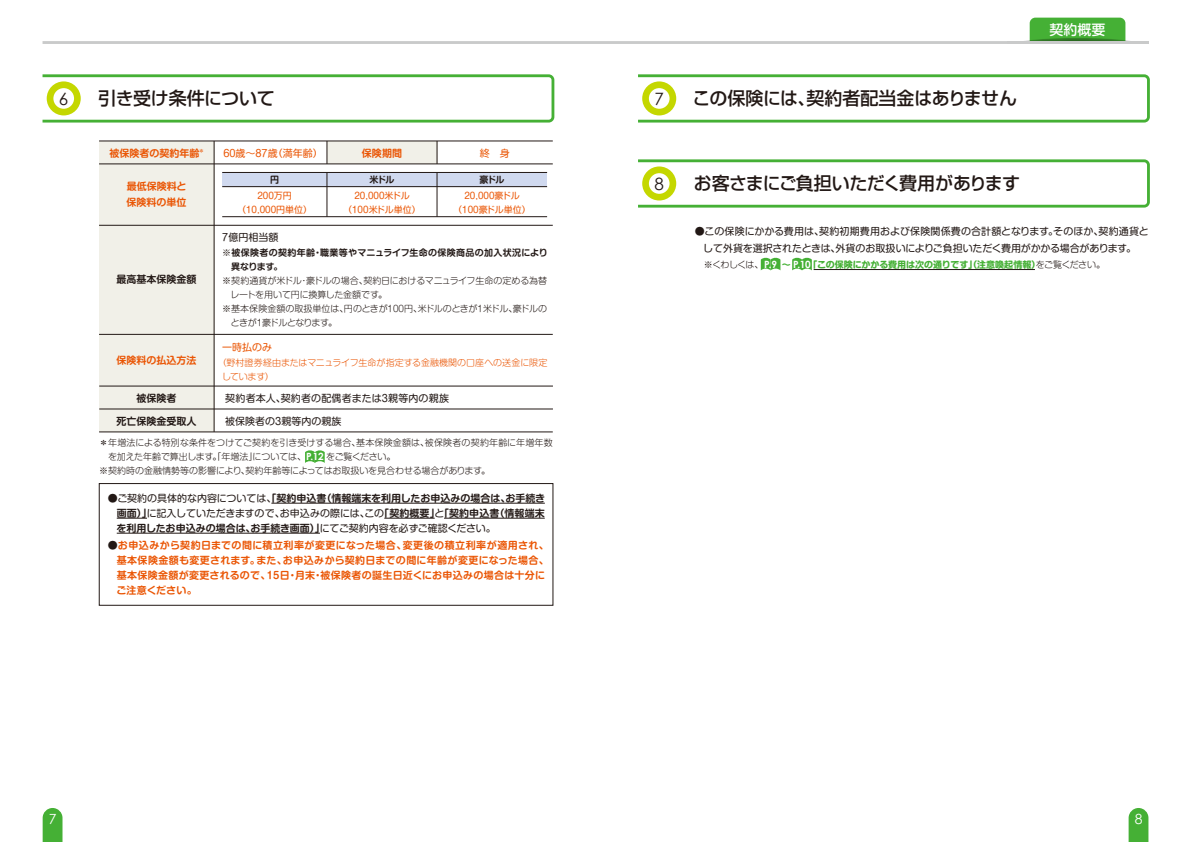
<style>
.page{position:relative;width:1191px;height:842px;background:#fff}
.page>*{position:absolute;margin:0;border:0;box-sizing:border-box;transform-origin:0 0}
.t1{font:500 18px "Shin Go Pro";letter-spacing:-.02em;color:#221815}
.t2{font:500 18px "Shin Go Pro";letter-spacing:-.04em;color:#221815}
.t3{font:17px "Century Gothic";color:#221815}
.t4{font:500 14px "Shin M Go Pro";color:#fff}
.t5{font:14px "Century Gothic";color:#fff}
.t6{font:10px/17px "Shin M Go Pro";color:#221815;text-align:center}
.t7{font:700 10px/15px "Shin M Go Pro De";letter-spacing:.03em;color:#ea5504}
.t8{font:700 10px "Shin M Go Pro De";color:#221815}
.t9{font:700 10px/16px "Shin M Go Pro De";color:#ea5504}
.t10{font:10px "Shin M Go Pro";color:#ea5504}
.t11{font:700 10px "Century Gothic";color:#fff}
.t12{font:300 9px "Shin M Go Pro";letter-spacing:-.005em;color:#221815}
.t13{font:9px/13.5px "Shin M Go Pro";color:#ea5504;text-align:center}
.t14{font:300 9px "Shin M Go Pro";letter-spacing:.02em;color:#221815}
.t15{font:700 9px/14px "Shin M Go Pro De";letter-spacing:.035em;color:#221815}
.t16{font:700 9px "Shin M Go Pro";color:#45b035}
.t17{font:300 9px/14px "Shin M Go Pro";letter-spacing:-.01em;color:#ea5504}
.t18{font:300 9px "Shin M Go Pro";letter-spacing:-.025em;color:#221815}
.t19{font:300 9px "Shin M Go Pro";letter-spacing:-.055em;color:#221815}
.s1{font-family:"Shin M Go Pro";font-weight:400}
.s2{font-family:"Shin M Go Pro De";font-weight:700}
.s3{font-family:"Shin M Go Pro";font-weight:400;color:#221815}
.s4{font-family:"Century Gothic";font-size:10px;color:#fff}
.s5{font-weight:300;color:#221815}
</style>
<div class="page">
<hr style="left:43px;top:41px;width:1105px;height:3px;background:#c9caca">
<svg style="left:1025px;top:18px;width:104px;height:23px;background:#52b144"></svg>
<svg style="left:43px;top:808px;width:19px;height:34px"></svg>
<svg style="left:1128px;top:808px;width:20px;height:34px"></svg>
<svg style="left:638px;top:159px;width:512px;height:49px"></svg>
<svg style="left:761px;top:257px;width:19px;height:13px"></svg>
<svg style="left:792px;top:257px;width:20px;height:13px"></svg>
<hr style="left:813px;top:269px;width:222px;height:1px;background:#221815">
<svg style="left:638px;top:74px;width:512px;height:49px"></svg>
<div style="left:327px;top:141px;width:110px;height:23px;background:#f1f0e8"></div>
<svg style="left:42px;top:74px;width:513px;height:49px"></svg>
<hr style="left:271px;top:503px;width:274px;height:1px;background:#221815">
<hr style="left:117px;top:518px;width:30px;height:1px;background:#221815">
<hr style="left:384px;top:518px;width:51px;height:1px;background:#221815">
<hr style="left:444px;top:518px;width:101px;height:1px;background:#221815">
<hr style="left:117px;top:533px;width:203px;height:1px;background:#221815">
<div style="left:99px;top:483px;width:454px;height:122px;border:1px solid #221815"></div>
<svg style="left:305px;top:450px;width:20px;height:13px"></svg>
<div style="left:99px;top:141px;width:115px;height:291px;background:#f1f0e8"></div>
<div style="left:222px;top:172px;width:325px;height:15px;background:#d0d9ef"></div>
<hr style="left:222px;top:186px;width:325px;height:1px;background:#221815">
<hr style="left:222px;top:216px;width:325px;height:1px;background:#221815">
<hr style="left:327px;top:172px;width:1px;height:45px;background:#221815">
<hr style="left:437px;top:172px;width:1px;height:45px;background:#221815">
<hr style="left:222px;top:172px;width:325px;height:1px;background:#221815">
<hr style="left:99px;top:141px;width:454px;height:1px;background:#221815">
<hr style="left:99px;top:386px;width:454px;height:1px;background:#221815">
<hr style="left:99px;top:164px;width:454px;height:1px;background:#221815">
<hr style="left:99px;top:225px;width:454px;height:1px;background:#221815">
<hr style="left:214px;top:141px;width:1px;height:291px;background:#221815">
<hr style="left:99px;top:334px;width:454px;height:1px;background:#221815">
<svg style="left:327px;top:141px;width:1px;height:23px"></svg>
<svg style="left:437px;top:141px;width:1px;height:23px"></svg>
<hr style="left:99px;top:432px;width:454px;height:1px;background:#221815">
<hr style="left:99px;top:409px;width:454px;height:1px;background:#221815">
<h2 class="t3" style="left:59px;top:88px;width:11px">6</h2>
<h1 class="t1" style="left:98px;top:84px;width:178px">引き受け条件について</h1>
<h2 class="t3" style="left:654px;top:88px;width:11px">7</h2>
<h1 class="t1" style="left:693px;top:84px;width:326px">この保険には、契約者配当金はありません</h1>
<h3 class="t4" style="left:1049px;top:18px;width:57px">契約概要</h3>
<p class="t9" style="left:109px;top:144px;width:97px">被保険者の契約年齢<sup>＊</sup></p>
<p class="t10" style="left:223px;top:145px;width:101px">60歳～87歳（満年齢）</p>
<p class="t9" style="left:127px;top:177px;width:62px">最低保険料と保険料の単位</p>
<p class="t15" style="left:270px;top:172px;width:10px">円</p>
<p class="t13" style="left:237px;top:188px;width:77px">200万円（10,000円単位）</p>
<p class="t7" style="left:362px;top:145px;width:41px">保険期間</p>
<p class="t10" style="left:480px;top:145px;width:31px">終　身</p>
<p class="t15" style="left:369px;top:172px;width:27px">米ドル</p>
<p class="t13" style="left:343px;top:188px;width:79px">20,000米ドル（100米ドル単位）</p>
<p class="t15" style="left:479px;top:172px;width:27px">豪ドル</p>
<p class="t13" style="left:453px;top:188px;width:79px">20,000豪ドル（100豪ドル単位）</p>
<p class="t8" style="left:117px;top:271px;width:81px">最高基本保険金額</p>
<p class="t9" style="left:117px;top:351px;width:81px">保険料の払込方法</p>
<p class="t6" style="left:220px;top:228px;width:60px">７億円相当額</p>
<p class="t15" style="left:231px;top:245px;width:318px;text-indent:-9px">※被保険者の契約年齢・職業等やマニュライフ生命の保険商品の加入状況により異なります。</p>
<p class="t12" style="left:222px;top:274px;width:326px">※契約通貨が米ドル・豪ドルの場合、契約日におけるマニュライフ生命の定める為替</p>
<p class="t18" style="left:230px;top:288px;width:158px">レートを用いて円に換算した金額です。</p>
<p class="t12" style="left:222px;top:302px;width:326px">※基本保険金額の取扱単位は、円のときが100円、米ドルのときが1米ドル、豪ドルの</p>
<p class="t19" style="left:231px;top:316px;width:108px">ときが1豪ドルとなります。</p>
<p class="t10" style="left:222px;top:339px;width:51px">一時払のみ</p>
<p class="t17" style="left:222px;top:354px;width:327px;text-indent:-4px">（野村證券経由またはマニュライフ生命が指定する金融機関の口座への送金に限定しています）</p>
<p class="t8" style="left:137px;top:390px;width:41px">被保険者</p>
<p class="t6" style="left:225px;top:388px;width:225px">契約者本人、契約者の配偶者または3親等内の親族</p>
<p class="t8" style="left:117px;top:413px;width:81px">死亡保険金受取人</p>
<p class="t6" style="left:225px;top:411px;width:118px">被保険者の3親等内の親族</p>
<p class="t14" style="left:99px;top:436px;width:455px">＊年増法による特別な条件をつけてご契約を引き受けする場合、基本保険金額は、被保険者の契約年齢に年増年数</p>
<p class="t12" style="left:108px;top:450px;width:289px">を加えた年齢で算出します。「年増法」については、　　 をご覧ください。</p>
<p class="t12" style="left:99px;top:464px;width:392px">※契約時の金融情勢等の影響により、契約年齢等によってはお取扱いを見合わせる場合があります。</p>
<p class="t11" style="left:306px;top:450px;width:19px">P.12</p>
<p class="t8" style="left:108px;top:490px;width:439px"><span class="s1">●ご契約の具体的な内容については、</span>「契約申込書（情報端末を利用したお申込みの場合は、お手続き</p>
<p class="t6" style="left:117px;top:504px;width:429px"><span class="s2">画面）」</span>に記入していただきますので、お申込みの際には、この<span class="s2">「契約概要」</span>と<span class="s2">「契約申込書（情報端末</span></p>
<p class="t8" style="left:117px;top:520px;width:381px">を利用したお申込みの場合は、お手続き画面）」<span class="s1">にてご契約内容を必ずご確認ください。</span></p>
<p class="t7" style="left:116px;top:537px;width:434px;text-indent:-9px"><span class="s3">●</span>お申込みから契約日までの間に積立利率が変更になった場合、変更後の積立利率が適用され、基本保険金額も変更されます。また、お申込みから契約日までの間に年齢が変更になった場合、基本保険金額が変更されるので、15日・月末・被保険者の誕生日近くにお申込みの場合は十分にご注意ください。</p>
<h2 class="t3" style="left:654px;top:173px;width:11px">8</h2>
<h1 class="t2" style="left:694px;top:169px;width:328px">お客さまにご負担いただく費用があります</h1>
<p class="t6" style="left:694px;top:221px;width:455px">●この保険にかかる費用は、契約初期費用および保険関係費の合計額となります。そのほか、契約通貨として外貨を選択されたときは、外貨のお取扱いによりご負担いただく費用がかかる場合があります。</p>
<p class="t12" style="left:703px;top:257px;width:111px">※くわしくは、　　　　　　</p>
<p class="t16" style="left:764px;top:257px;width:342px"><span class="s4">P.9</span> ～ <span class="s4">P.10</span>「この保険にかかる費用は次の通りです」（注意喚起情報）<span class="s5">をご覧ください。</span></p>
<h3 class="t5" style="left:49px;top:810px;width:9px">7</h3>
<h3 class="t5" style="left:1134px;top:810px;width:9px">8</h3>
</div>
